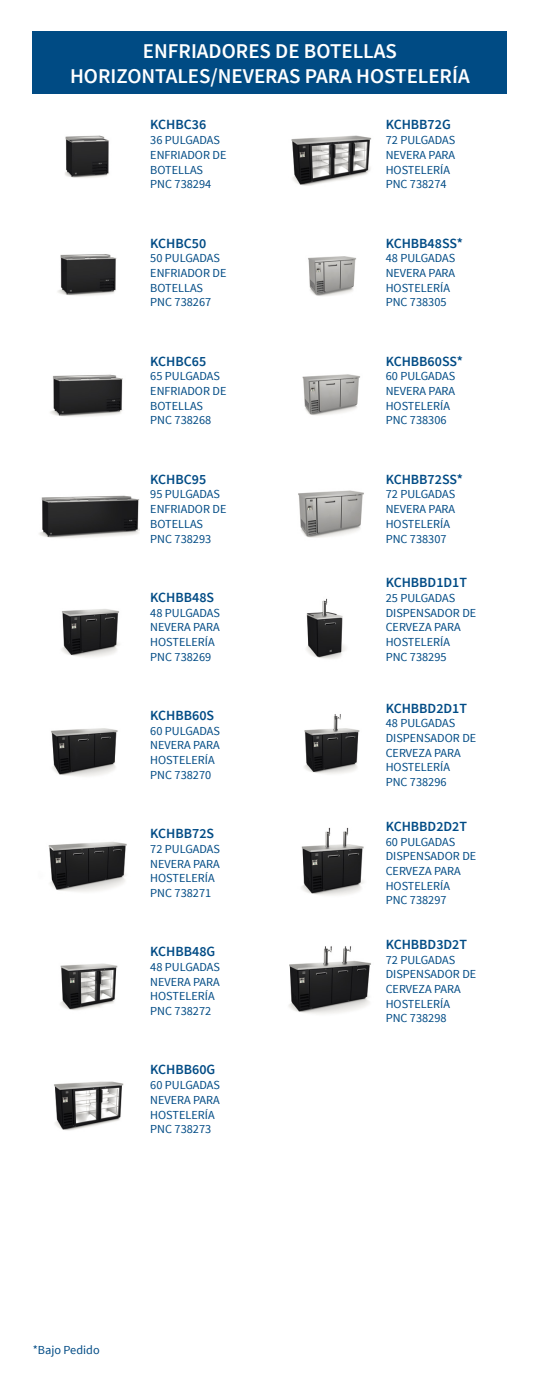
<style>
.page{position:relative;width:539px;height:1386px;background:#fff}
.page>*{position:absolute;margin:0;border:0;box-sizing:border-box;transform-origin:0 0}
.t1{font:600 21px/25.2px "Source Sans Pro";color:#fff;text-align:center}
.t2{font:600 14px "Source Sans Pro";color:#004b85}
.t3{font:12.25px/14.7px "Source Sans Pro";color:#004b85}
</style>
<div class="page">
<div style="left:33px;top:32px;width:473px;height:62px;background:#004b84"></div>
<img style="left:65px;top:135px;width:44px;height:43px">
<img style="left:291px;top:135px;width:81px;height:51px">
<img style="left:57px;top:254px;width:60px;height:42px">
<img style="left:308px;top:256px;width:48px;height:40px">
<img style="left:50px;top:374px;width:73px;height:43px">
<img style="left:302px;top:374px;width:58px;height:42px">
<img style="left:39px;top:495px;width:100px;height:43px">
<img style="left:298px;top:490px;width:66px;height:48px">
<img style="left:61px;top:609px;width:58px;height:48px">
<img style="left:306px;top:598px;width:40px;height:61px">
<img style="left:51px;top:728px;width:67px;height:49px">
<img style="left:304px;top:714px;width:56px;height:60px">
<img style="left:48px;top:842px;width:79px;height:50px">
<img style="left:301px;top:827px;width:63px;height:69px">
<img style="left:60px;top:963px;width:58px;height:47px">
<img style="left:289px;top:946px;width:82px;height:68px">
<img style="left:54px;top:1081px;width:70px;height:50px">
<h1 class="t1" style="left:70px;top:39px;width:400px">ENFRIADORES DE BOTELLAS<br>HORIZONTALES/NEVERAS PARA HOSTELERÍA</h1>
<p class="t2" style="left:150px;top:116px;width:57px">KCHBC36</p>
<p class="t3" style="left:150px;top:133px;width:78px">36 PULGADAS<br>ENFRIADOR DE<br>BOTELLAS<br>PNC 738294</p>
<p class="t2" style="left:385px;top:116px;width:66px">KCHBB72G</p>
<p class="t3" style="left:385px;top:133px;width:71px">72 PULGADAS<br>NEVERA PARA<br>HOSTELERÍA<br>PNC 738274</p>
<p class="t2" style="left:150px;top:234px;width:57px">KCHBC50</p>
<p class="t3" style="left:150px;top:251px;width:78px">50 PULGADAS<br>ENFRIADOR DE<br>BOTELLAS<br>PNC 738267</p>
<p class="t2" style="left:150px;top:352px;width:57px">KCHBC65</p>
<p class="t3" style="left:150px;top:369px;width:78px">65 PULGADAS<br>ENFRIADOR DE<br>BOTELLAS<br>PNC 738268</p>
<p class="t2" style="left:150px;top:470px;width:57px">KCHBC95</p>
<p class="t3" style="left:150px;top:487px;width:78px">95 PULGADAS<br>ENFRIADOR DE<br>BOTELLAS<br>PNC 738293</p>
<p class="t2" style="left:150px;top:588px;width:65px">KCHBB48S</p>
<p class="t3" style="left:150px;top:605px;width:71px">48 PULGADAS<br>NEVERA PARA<br>HOSTELERÍA<br>PNC 738269</p>
<p class="t2" style="left:150px;top:707px;width:65px">KCHBB60S</p>
<p class="t3" style="left:150px;top:724px;width:71px">60 PULGADAS<br>NEVERA PARA<br>HOSTELERÍA<br>PNC 738270</p>
<p class="t2" style="left:150px;top:825px;width:65px">KCHBB72S</p>
<p class="t3" style="left:150px;top:842px;width:71px">72 PULGADAS<br>NEVERA PARA<br>HOSTELERÍA<br>PNC 738271</p>
<p class="t2" style="left:150px;top:943px;width:66px">KCHBB48G</p>
<p class="t3" style="left:150px;top:960px;width:71px">48 PULGADAS<br>NEVERA PARA<br>HOSTELERÍA<br>PNC 738272</p>
<p class="t2" style="left:150px;top:1061px;width:66px">KCHBB60G</p>
<p class="t3" style="left:150px;top:1078px;width:71px">60 PULGADAS<br>NEVERA PARA<br>HOSTELERÍA<br>PNC 738273</p>
<p class="t3" style="left:33px;top:1342px;width:68px">*Bajo Pedido</p>
<p class="t2" style="left:385px;top:234px;width:79px">KCHBB48SS*</p>
<p class="t3" style="left:385px;top:251px;width:71px">48 PULGADAS<br>NEVERA PARA<br>HOSTELERÍA<br>PNC 738305</p>
<p class="t2" style="left:385px;top:352px;width:79px">KCHBB60SS*</p>
<p class="t3" style="left:385px;top:369px;width:71px">60 PULGADAS<br>NEVERA PARA<br>HOSTELERÍA<br>PNC 738306</p>
<p class="t2" style="left:385px;top:470px;width:79px">KCHBB72SS*</p>
<p class="t3" style="left:385px;top:487px;width:71px">72 PULGADAS<br>NEVERA PARA<br>HOSTELERÍA<br>PNC 738307</p>
<p class="t2" style="left:385px;top:574px;width:83px">KCHBBD1D1T</p>
<p class="t3" style="left:385px;top:591px;width:92px">25 PULGADAS<br>DISPENSADOR DE<br>CERVEZA PARA<br>HOSTELERÍA<br>PNC 738295</p>
<p class="t2" style="left:385px;top:699px;width:83px">KCHBBD2D1T</p>
<p class="t3" style="left:385px;top:716px;width:92px">48 PULGADAS<br>DISPENSADOR DE<br>CERVEZA PARA<br>HOSTELERÍA<br>PNC 738296</p>
<p class="t2" style="left:385px;top:817px;width:83px">KCHBBD2D2T</p>
<p class="t3" style="left:385px;top:834px;width:92px">60 PULGADAS<br>DISPENSADOR DE<br>CERVEZA PARA<br>HOSTELERÍA<br>PNC 738297</p>
<p class="t2" style="left:385px;top:935px;width:83px">KCHBBD3D2T</p>
<p class="t3" style="left:385px;top:952px;width:92px">72 PULGADAS<br>DISPENSADOR DE<br>CERVEZA PARA<br>HOSTELERÍA<br>PNC 738298</p>
</div>
